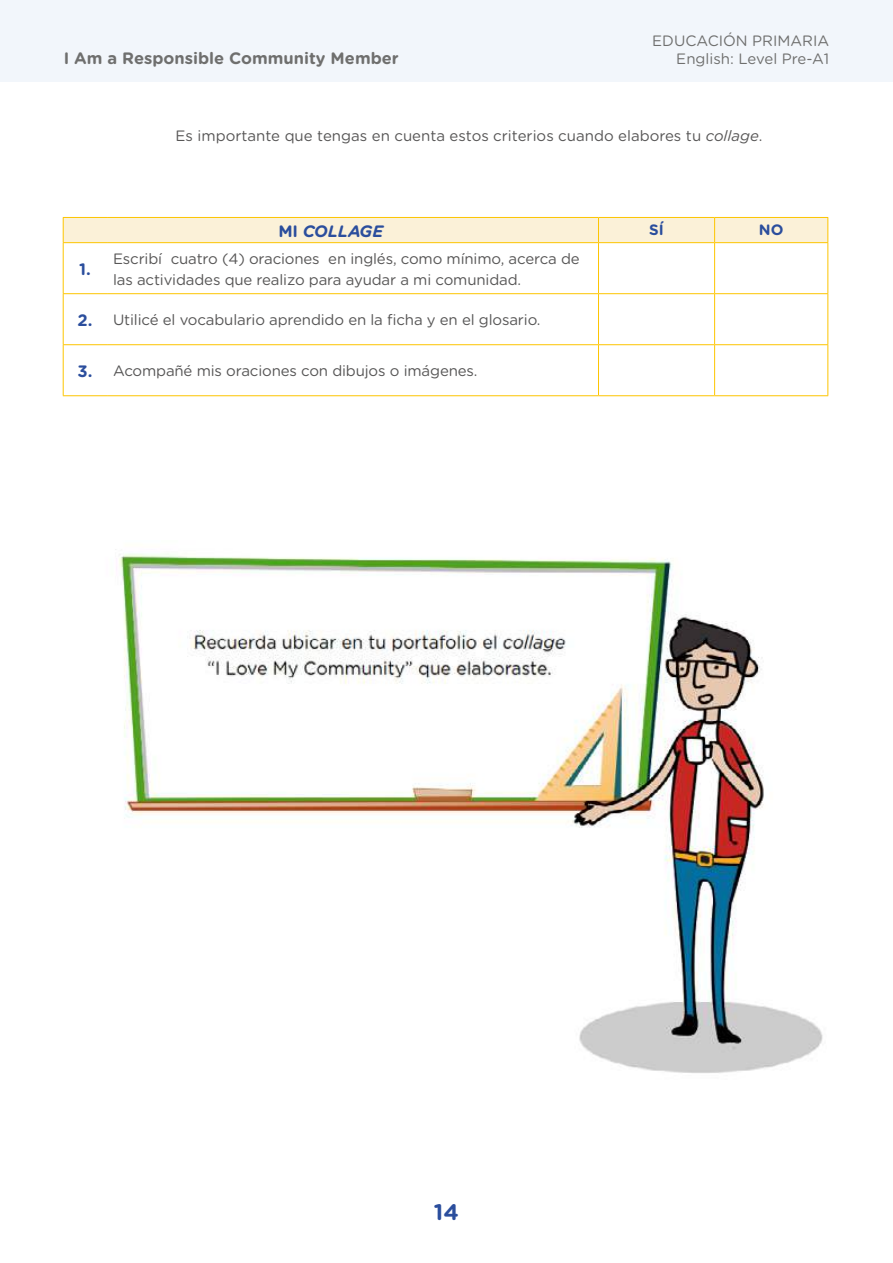
<style>
.page{position:relative;width:893px;height:1263px;background:#fff}
.page>*{position:absolute;margin:0;border:0;box-sizing:border-box;transform-origin:0 0}
.t1{font:700 22.5px "Gotham Rounded";color:#2b4e9d}
.t2{font:700 16.5px "Gotham Rounded";color:#6f6f6e}
.t3{font:italic 700 16.5px "Gotham Rounded";letter-spacing:-.01em;color:#2b4e9d}
.t4{font:700 16.5px "Gotham Rounded";color:#2b4e9d}
.t5{font:15px/21px "Gotham Rounded";letter-spacing:-.01em;color:#575656}
.t6{font:15px "Gotham Rounded";color:#6f6f6e}
.t7{font:700 15px "Gotham Rounded";color:#2b4e9d}
.s1{font-style:italic}
.s2{font-style:normal}
.s3{font-weight:700;font-size:16.5px;color:#2b4e9d}
</style>
<div class="page">
<div style="left:0;top:0;width:893px;height:81px;background:#f2f6fb"></div>
<hr style="left:63px;top:243px;width:1px;height:50px;background:#fdc500">
<hr style="left:63px;top:293px;width:44px;height:1px;background:#fdc500">
<hr style="left:63px;top:294px;width:1px;height:50px;background:#fdc500">
<hr style="left:107px;top:293px;width:491px;height:1px;background:#fdc500">
<hr style="left:63px;top:344px;width:44px;height:1px;background:#fdc500">
<hr style="left:63px;top:345px;width:1px;height:50px;background:#fdc500">
<hr style="left:107px;top:344px;width:491px;height:1px;background:#fdc500">
<hr style="left:63px;top:395px;width:44px;height:1px;background:#fdc500">
<hr style="left:107px;top:395px;width:491px;height:1px;background:#fdc500">
<svg style="left:63px;top:217px;width:765px;height:26px"></svg>
<hr style="left:598px;top:242px;width:117px;height:1px;background:#fdc500">
<hr style="left:598px;top:243px;width:1px;height:50px;background:#fdc500">
<hr style="left:715px;top:242px;width:113px;height:1px;background:#fdc500">
<hr style="left:714px;top:243px;width:1px;height:50px;background:#fdc500">
<hr style="left:827px;top:243px;width:1px;height:50px;background:#fdc500">
<hr style="left:598px;top:293px;width:117px;height:1px;background:#fdc500">
<hr style="left:598px;top:294px;width:1px;height:50px;background:#fdc500">
<hr style="left:715px;top:293px;width:113px;height:1px;background:#fdc500">
<hr style="left:714px;top:294px;width:1px;height:50px;background:#fdc500">
<hr style="left:827px;top:294px;width:1px;height:50px;background:#fdc500">
<hr style="left:598px;top:344px;width:117px;height:1px;background:#fdc500">
<hr style="left:598px;top:345px;width:1px;height:50px;background:#fdc500">
<hr style="left:715px;top:344px;width:113px;height:1px;background:#fdc500">
<hr style="left:714px;top:345px;width:1px;height:50px;background:#fdc500">
<hr style="left:827px;top:345px;width:1px;height:50px;background:#fdc500">
<hr style="left:598px;top:395px;width:117px;height:1px;background:#fdc500">
<hr style="left:715px;top:395px;width:113px;height:1px;background:#fdc500">
<img style="left:115px;top:549px;width:708px;height:524px">
<p class="t6" style="left:652px;top:30px;width:178px">EDUCACIÓN PRIMARIA</p>
<p class="t2" style="left:64px;top:46px;width:337px">I Am a Responsible Community Member</p>
<p class="t6" style="left:676px;top:48px;width:154px">English: Level Pre-A1</p>
<p class="t5" style="left:176px;top:125px;width:588px">Es importante que tengas en cuenta estos criterios cuando elabores tu <span class="s1">collage</span>.</p>
<p class="t3" style="left:278px;top:219px;width:106px"><span class="s2">MI</span> COLLAGE</p>
<p class="t7" style="left:649px;top:219px;width:16px">SÍ</p>
<p class="t7" style="left:759px;top:219px;width:26px">NO</p>
<p class="t4" style="left:79px;top:257px;width:13px">1.</p>
<p class="t5" style="left:113px;top:247px;width:468px">Escribí cuatro (4) oraciones en inglés, como mínimo, acerca de las actividades que realizo para ayudar a mi comunidad.</p>
<p class="t5" style="left:78px;top:309px;width:464px"><span class="s3">2.</span> Utilicé el vocabulario aprendido en la ficha y en el glosario.</p>
<p class="t5" style="left:78px;top:360px;width:401px"><span class="s3">3.</span> Acompañé mis oraciones con dibujos o imágenes.</p>
<h1 class="t1" style="left:434px;top:1195px;width:26px">14</h1>
</div>
